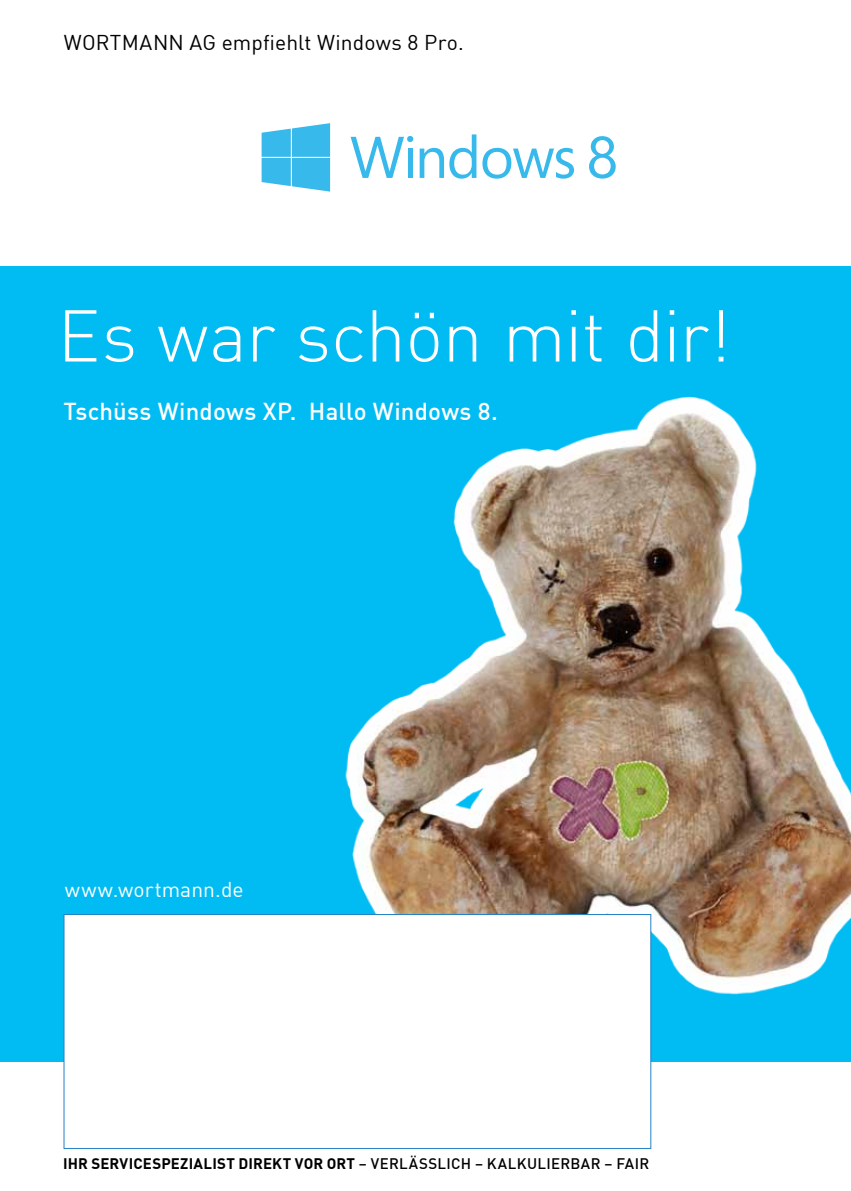
<style>
.page{position:relative;width:851px;height:1191px;background:#fff}
.page>*{position:absolute;margin:0;border:0;box-sizing:border-box;transform-origin:0 0}
.t1{font:300 72px "DIN Offc Pro";letter-spacing:-.01em;color:#fff}
.t2{font:500 24px "DIN Offc Pro";letter-spacing:.01em;color:#fff}
.t3{font:21px "DIN Offc Pro";letter-spacing:.01em;color:#000}
.t4{font:21px "DIN Offc Pro";letter-spacing:.005em;color:#fff}
.t5{font:700 15px "DIN Offc Pro";letter-spacing:.01em;color:#000}
.s1{font-weight:500}
</style>
<div class="page">
<div style="left:0;top:241px;width:850px;height:820px;background:#01bcf3"></div>
<img style="left:345px;top:396px;width:505px;height:640px">
<div style="left:64px;top:914px;width:587px;height:234px;background:#fff;border:1px solid #2581c4"></div>
<div style="left:0;top:0;width:850px;height:265px;background:#fff"></div>
<svg style="left:261px;top:123px;width:69px;height:69px"></svg>
<svg style="left:350px;top:136px;width:63px;height:42px"></svg>
<hr style="left:408px;top:149px;width:4px;height:29px;background:#38b9ec">
<svg style="left:419px;top:134px;width:57px;height:45px"></svg>
<svg style="left:482px;top:148px;width:92px;height:31px"></svg>
<svg style="left:589px;top:136px;width:26px;height:43px"></svg>
<h3 class="t3" style="left:64px;top:26px;width:401px">WORTMANN AG empfiehlt Windows 8 Pro.</h3>
<h1 class="t1" style="left:57px;top:280px;width:675px">Es war schön mit dir!</h1>
<h2 class="t2" style="left:63px;top:392px;width:436px">Tschüss Windows XP. Hallo Windows 8.</h2>
<h3 class="t4" style="left:65px;top:873px;width:180px">www.wortmann.de</h3>
<p class="t5" style="left:63px;top:1151px;width:587px">IHR SERVICESPEZIALIST DIREKT VOR ORT <span class="s1">– verlässlich – kalkulierbar – fair</span></p>
</div>
